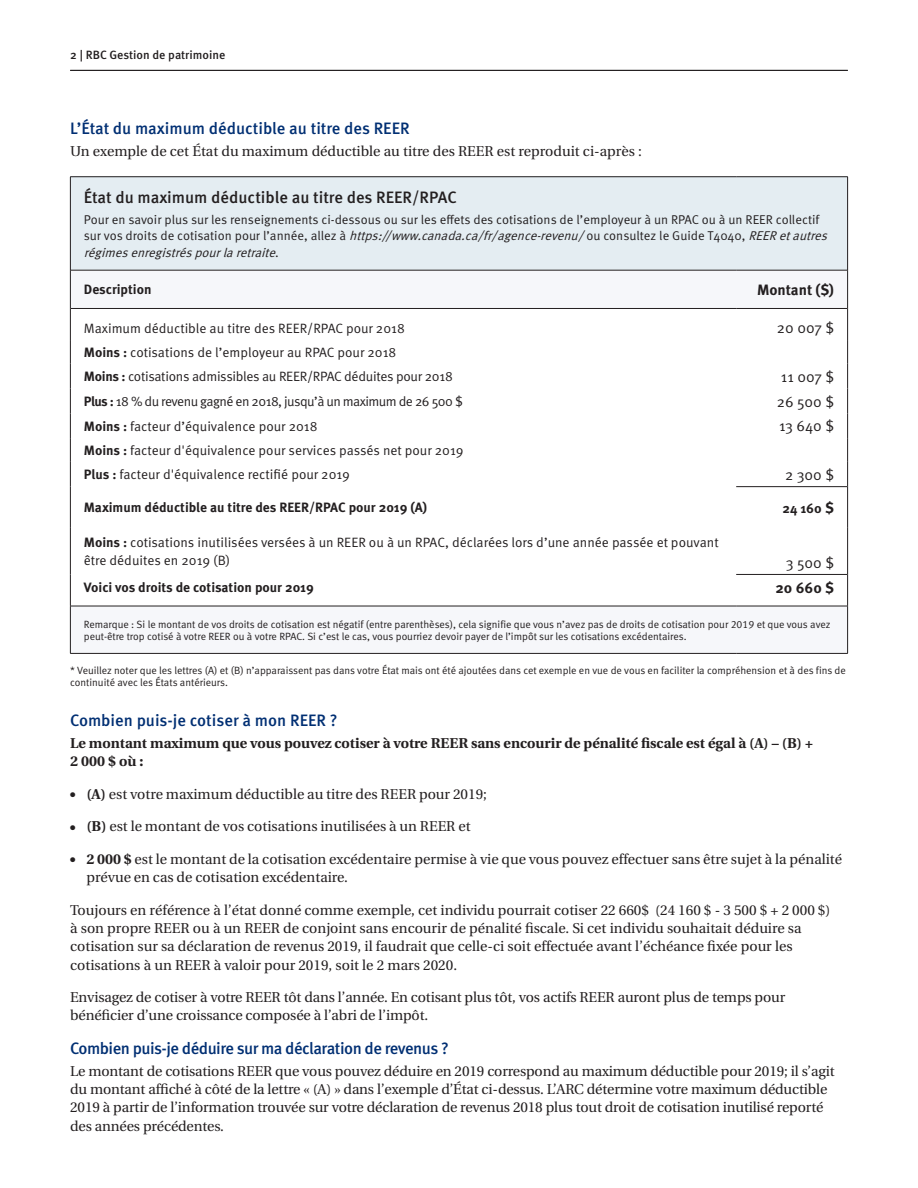
<style>
.page{position:relative;width:918px;height:1188px;background:#fff}
.page>*{position:absolute;margin:0;border:0;box-sizing:border-box;transform-origin:0 0}
._4-Text_Headline{font:500 16.5px "Meta OT";letter-spacing:-.01em;color:#002f73}
._4-Text_Headline-2{font:500 16.5px "Meta OT";letter-spacing:-.03em;color:#002f73}
._10-Table_Chart_Head{font:500 16.5px "Meta OT";color:#231f20}
.Table_Body{font:15px "Meta OT Norm";color:#231f20}
.Table_Body-2{font:700 15px "Meta OT";color:#231f20}
._5-Body_Copy{font:14.25px/18.3px "Utopia";color:#231f20}
._5-Body_Copy-2{font:700 14.25px/18.3px "Utopia";color:#231f20}
.Table_Body-3{font:13.5px/18px "Meta OT Norm";letter-spacing:-.005em;color:#231f20}
.Table_Body-4{font:700 13.5px "Meta OT";color:#231f20}
.Table_Body-5{font:13.5px "Meta OT Norm";letter-spacing:-.04em;color:#231f20}
._11-Table_Chart_Capt{font:12.75px/16.5px "Meta OT Norm";color:#231f20}
.t1{font:500 12px "Meta OT";color:#231f20}
.Disclaimer{font:10.5px/12px "Meta Normal LF";color:#231f20}
.s1{font-style:italic}
.s2{font-family:"Meta OT";font-weight:700}
.s3{font-size:15px}
.s4{font-weight:700}
</style>
<div class="page">
<hr style="left:70px;top:70px;width:778px;height:1px;background:#231f20">
<div style="left:70px;top:177px;width:778px;height:93px;background:#e4edf2"></div>
<div style="left:71px;top:307px;width:776px;height:346px;background:#f6f7fa"></div>
<svg style="left:71px;top:309px;width:776px;height:297px"></svg>
<hr style="left:70px;top:606px;width:666px;height:1px;background:#231f20">
<hr style="left:736px;top:606px;width:112px;height:1px;background:#231f20">
<hr style="left:71px;top:270px;width:665px;height:1px;background:#231f20">
<hr style="left:736px;top:270px;width:111px;height:1px;background:#231f20">
<hr style="left:71px;top:308px;width:665px;height:1px;background:#231f20">
<hr style="left:736px;top:308px;width:111px;height:1px;background:#231f20">
<hr style="left:736px;top:486px;width:111px;height:1px;background:#231f20">
<hr style="left:736px;top:574px;width:111px;height:1px;background:#231f20">
<hr style="left:70px;top:176px;width:666px;height:1px;background:#231f20">
<hr style="left:70px;top:177px;width:1px;height:93px;background:#231f20">
<hr style="left:736px;top:176px;width:112px;height:1px;background:#231f20">
<hr style="left:847px;top:177px;width:1px;height:93px;background:#231f20">
<hr style="left:70px;top:270px;width:1px;height:38px;background:#231f20">
<hr style="left:847px;top:270px;width:1px;height:38px;background:#231f20">
<hr style="left:70px;top:308px;width:1px;height:32px;background:#231f20">
<hr style="left:847px;top:308px;width:1px;height:32px;background:#231f20">
<svg style="left:70px;top:340px;width:1px;height:147px"></svg>
<svg style="left:847px;top:340px;width:1px;height:147px"></svg>
<hr style="left:70px;top:487px;width:1px;height:40px;background:#231f20">
<hr style="left:847px;top:487px;width:1px;height:40px;background:#231f20">
<hr style="left:70px;top:527px;width:1px;height:47px;background:#231f20">
<hr style="left:847px;top:527px;width:1px;height:47px;background:#231f20">
<hr style="left:70px;top:574px;width:1px;height:32px;background:#231f20">
<hr style="left:847px;top:574px;width:1px;height:32px;background:#231f20">
<hr style="left:70px;top:606px;width:1px;height:47px;background:#231f20">
<hr style="left:847px;top:606px;width:1px;height:47px;background:#231f20">
<hr style="left:70px;top:653px;width:666px;height:1px;background:#231f20">
<hr style="left:736px;top:653px;width:112px;height:1px;background:#231f20">
<p class="t1" style="left:70px;top:47px;width:157px">2 | RBC Gestion de patrimoine</p>
<p class="_4-Text_Headline" style="left:70px;top:119px;width:341px">L’État du maximum déductible au titre des REER</p>
<p class="_5-Body_Copy" style="left:70px;top:142px;width:573px">Un exemple de cet État du maximum déductible au titre des REER est reproduit ci-après :</p>
<p class="_10-Table_Chart_Head" style="left:84px;top:187px;width:375px">État du maximum déductible au titre des REER/RPAC</p>
<p class="_11-Table_Chart_Capt" style="left:84px;top:211px;width:749px">Pour en savoir plus sur les renseignements ci-dessous ou sur les effets des cotisations de l’employeur à un RPAC ou à un REER collectif sur vos droits de cotisation pour l’année, allez à <span class="s1">https://www.canada.ca/fr/agence-revenu/</span>ou consultez le Guide T4040, <span class="s1">REERetautres régimesenregistréspourlaretraite</span>.</p>
<p class="Table_Body-4" style="left:84px;top:281px;width:69px">Description</p>
<p class="Table_Body-2" style="left:757px;top:280px;width:79px">Montant ($)</p>
<p class="Table_Body-3" style="left:84px;top:319px;width:323px">Maximum déductible au titre des REER/RPAC pour 2018</p>
<p class="Table_Body" style="left:777px;top:319px;width:59px">20 007 $</p>
<p class="Table_Body-3" style="left:84px;top:343px;width:314px"><span class="s2">Moins :</span> cotisations de l’employeur au RPAC pour 2018</p>
<p class="Table_Body-3" style="left:84px;top:368px;width:370px"><span class="s2">Moins :</span> cotisations admissibles au REER/RPAC déduites pour 2018</p>
<p class="Table_Body" style="left:781px;top:368px;width:55px">11 007 $</p>
<p class="Table_Body-5" style="left:84px;top:393px;width:380px"><span class="s2">Plus :</span> 18 % du revenu gagné en 2018, jusqu’à un maximum de 26 500 $</p>
<p class="Table_Body" style="left:777px;top:392px;width:59px">26 500 $</p>
<p class="Table_Body-3" style="left:84px;top:417px;width:235px"><span class="s2">Moins :</span> facteur d’équivalence pour 2018</p>
<p class="Table_Body" style="left:779px;top:417px;width:57px">13 640 $</p>
<p class="Table_Body-3" style="left:84px;top:442px;width:381px"><span class="s2">Moins :</span> facteur d'équivalence pour services passés net pour 2019</p>
<p class="Table_Body-3" style="left:84px;top:466px;width:268px"><span class="s2">Plus :</span> facteur d'équivalence rectifié pour 2019</p>
<p class="Table_Body" style="left:785px;top:466px;width:51px">2 300 $</p>
<p class="Table_Body-4" style="left:84px;top:499px;width:345px">Maximum déductible au titre des REER/RPAC pour 2019 (A)</p>
<p class="Table_Body-4" style="left:782px;top:500px;width:53px">24 160 <span class="s3">$</span></p>
<p class="Table_Body-3" style="left:84px;top:533px;width:636px"><span class="s2">Moins :</span> cotisations inutilisées versées à un REER ou à un RPAC, déclarées lors d’une année passée et pouvant être déduites en 2019 (B)</p>
<p class="Table_Body" style="left:786px;top:553px;width:50px">3 500 $</p>
<p class="Table_Body-4" style="left:84px;top:579px;width:231px">Voici vos droits de cotisation pour 2019</p>
<p class="Table_Body-2" style="left:775px;top:578px;width:60px">20 660 $</p>
<p class="Disclaimer" style="left:84px;top:618px;width:748px">Remarque : Si le montant de vos droits de cotisation est négatif (entre parenthèses), cela signifie que vous n’avez pas de droits de cotisation pour 2019 et que vous avez peut-être trop cotisé à votre REER ou à votre RPAC. Si c’est le cas, vous pourriez devoir payer de l’impôt sur les cotisations excédentaires.</p>
<p class="Disclaimer" style="left:70px;top:664px;width:777px">* Veuillez noter que les lettres (A) et (B) n’apparaissent pas dans votre État mais ont été ajoutées dans cet exemple en vue de vous en faciliter la compréhension et à des fins de continuité avec les États antérieurs.</p>
<p class="_4-Text_Headline" style="left:70px;top:710px;width:269px">Combien puis-je cotiser à mon REER ?</p>
<p class="_5-Body_Copy-2" style="left:70px;top:734px;width:745px">Le montant maximum que vous pouvez cotiser à votre REER sans encourir de pénalité fiscale est égal à (A) – (B) +<br>2000$ où:</p>
<p class="_5-Body_Copy" style="left:70px;top:785px;width:418px">● <span class="s4">(A)</span> est votre maximum déductible au titre des REER pour 2019;</p>
<p class="_5-Body_Copy" style="left:70px;top:818px;width:402px">● <span class="s4">(B)</span> est le montant de vos cotisations inutilisées à un REER et</p>
<p class="_5-Body_Copy" style="left:86px;top:850px;width:757px;text-indent:-16px">● <span class="s4">2 000 $</span> est le montant de la cotisation excédentaire permise à vie que vous pouvez effectuer sans être sujet à la pénalité prévue en cas de cotisation excédentaire.</p>
<p class="_5-Body_Copy" style="left:70px;top:901px;width:762px">Toujours en référence à l’état donné comme exemple, cet individu pourrait cotiser 22 660$ (24 160 $ - 3 500 $ + 2 000 $) à son propre REER ou à un REER de conjoint sans encourir de pénalité fiscale. Si cet individu souhaitait déduire sa cotisation sur sa déclaration de revenus 2019, il faudrait que celle-ci soit effectuée avant l’échéance fixée pour les cotisations à un REER à valoir pour 2019, soit le 2 mars 2020.</p>
<p class="_5-Body_Copy" style="left:70px;top:988px;width:717px">Envisagez de cotiser à votre REER tôt dans l’année. En cotisant plus tôt, vos actifs REER auront plus de temps pour bénéficier d’une croissance composée à l’abri de l’impôt.</p>
<p class="_4-Text_Headline-2" style="left:70px;top:1038px;width:380px">Combien puis-je déduire sur ma déclaration de revenus ?</p>
<p class="_5-Body_Copy" style="left:70px;top:1062px;width:766px">Le montant de cotisations REER que vous pouvez déduire en 2019 correspond au maximum déductible pour 2019; il s’agit du montant affiché à côté de la lettre « (A) » dans l’exemple d’État ci-dessus. L’ARC détermine votre maximum déductible 2019 à partir de l’information trouvée sur votre déclaration de revenus 2018 plus tout droit de cotisation inutilisé reporté des années précédentes.</p>
</div>
